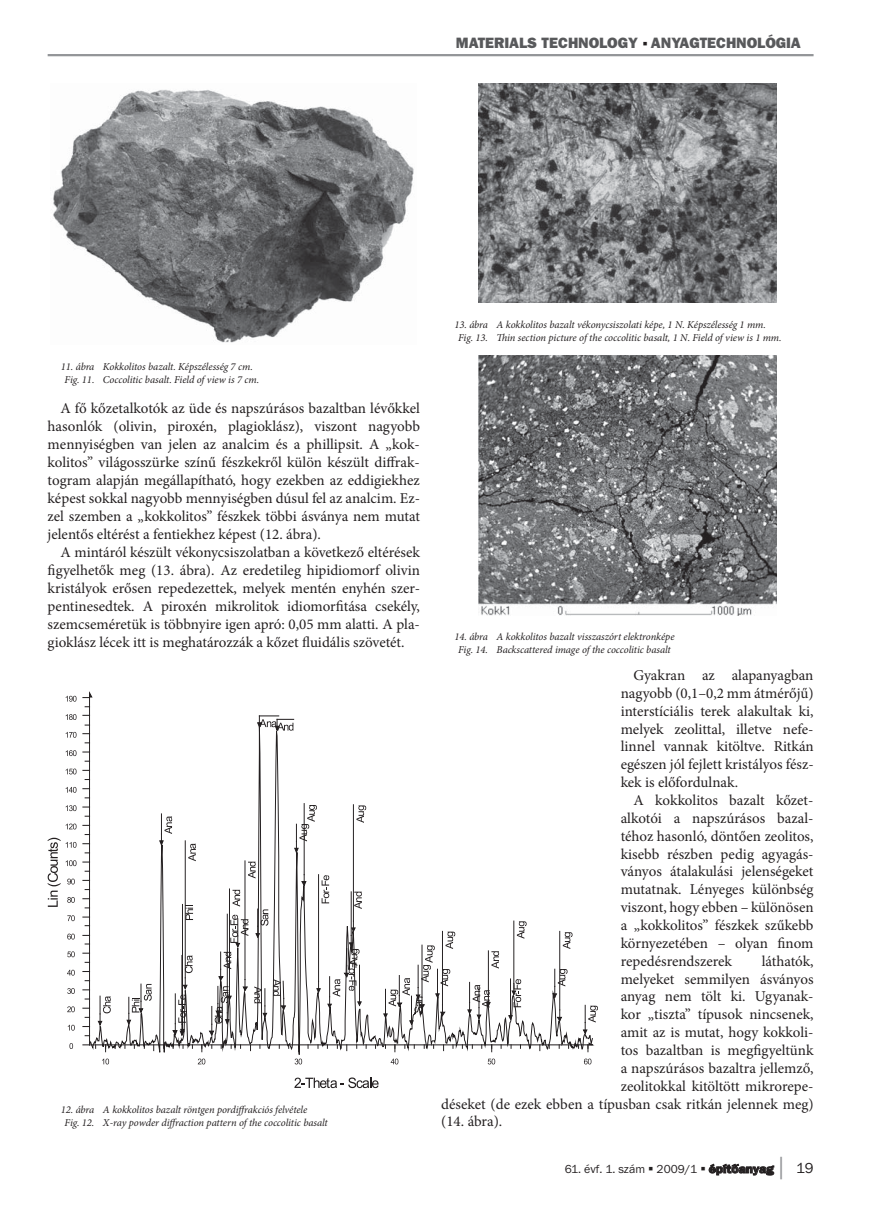
<style>
.page{position:relative;width:874px;height:1210px;background:#fff}
.page>*{position:absolute;margin:0;border:0;box-sizing:border-box;transform-origin:0 0}
.t1{font:15px/17.9px "Minion Pro";color:#231f20;text-align:justify}
.t2{font:800 15px "Frankfurt Gothic";color:#58595b}
.t3{font:12px "Franklin Gothic PFL Normal";color:#231f20}
.t4{font:italic 10.5px/12.6px "Minion Pro";letter-spacing:-.01em;color:#231f20}
.s1{font-family:"Frankfurt Gothic";font-weight:700}
.s2{font-family:"Franklin Gothic PFL Bold";font-size:22.5px;color:#939598}
.s3{font-size:15px}
</style>
<div class="page">
<hr style="left:48px;top:54px;width:765px;height:2px;background:#939598">
<img style="left:53px;top:89px;width:361px;height:254px">
<svg style="left:69px;top:1043px;width:4px;height:5px"></svg>
<svg style="left:68px;top:1024px;width:7px;height:6px"></svg>
<svg style="left:67px;top:1006px;width:8px;height:6px"></svg>
<svg style="left:67px;top:988px;width:8px;height:5px"></svg>
<svg style="left:67px;top:969px;width:8px;height:6px"></svg>
<svg style="left:67px;top:951px;width:8px;height:6px"></svg>
<svg style="left:67px;top:933px;width:8px;height:6px"></svg>
<svg style="left:67px;top:915px;width:8px;height:6px"></svg>
<svg style="left:48px;top:837px;width:28px;height:69px"></svg>
<svg style="left:66px;top:823px;width:10px;height:6px"></svg>
<svg style="left:66px;top:805px;width:10px;height:6px"></svg>
<svg style="left:66px;top:786px;width:10px;height:6px"></svg>
<svg style="left:66px;top:768px;width:10px;height:6px"></svg>
<svg style="left:66px;top:750px;width:10px;height:6px"></svg>
<svg style="left:66px;top:731px;width:10px;height:6px"></svg>
<svg style="left:66px;top:714px;width:10px;height:6px"></svg>
<svg style="left:66px;top:695px;width:10px;height:6px"></svg>
<svg style="left:294px;top:1077px;width:84px;height:10px"></svg>
<svg style="left:487px;top:1058px;width:8px;height:6px"></svg>
<svg style="left:584px;top:1058px;width:7px;height:6px"></svg>
<svg style="left:89px;top:691px;width:373px;height:374px"></svg>
<svg style="left:462px;top:921px;width:136px;height:130px"></svg>
<img style="left:478px;top:84px;width:298px;height:219px">
<img style="left:478px;top:355px;width:298px;height:260px">
<p class="t2" style="left:456px;top:37px;width:346px">MATERIALS TECHNOLOGY ANYAGTECHNOLÓGIA</p>
<p class="t4" style="left:65px;top:361px;width:196px;text-indent:-4px">11. ábra Kokkolitos bazalt. Képszélesség 7 cm.<br>Fig. 11. Coccolitic basalt. Field of view is 7 cm.</p>
<p class="t1" style="left:48px;top:400px;width:374px;text-indent:13px">A fő kőzetalkotók az üde és napszúrásos bazaltban lévőkkel hasonlók (olivin, piroxén, plagioklász), viszont nagyobb mennyi ségben van jelen az analcim és a phillipsit. A „kok&shy;kolitos” világosszürke színű fészkekről külön készült diffrak&shy;togram alapján megállapítható, hogy ezekben az eddigiekhez képest sokkal nagyobb mennyiségben dúsul fel az analcim. Ez&shy;zel szemben a „kokkolitos” fészkek többi ásványa nem mutat jelentős eltérést a fentiekhez képest (12. ábra).</p>
<p class="t1" style="left:48px;top:544px;width:374px;text-indent:13px">A mintáról készült vékonycsiszolatban a következő eltérések figyelhetők meg (13. ábra). Az eredetileg hipidiomorf olivin kristályok erősen repedezettek, melyek mentén enyhén szer&shy;pentinesedtek. A piroxén mikrolitok idiomorfitása csekély, szemcseméretük is többnyire igen apró: 0,05 mm alatti. A pla&shy;gioklász lécek itt is meghatározzák a kőzet fluidális szövetét.</p>
<p class="t4" style="left:65px;top:1104px;width:265px;text-indent:-4px">12. ábra A kokkolitos bazalt röntgen pordiffrakciós felvétele<br>Fig. 12. X-ray powder diffraction pattern of the coccolitic basalt</p>
<p class="t4" style="left:458px;top:319px;width:325px;text-indent:-4px">13. ábra A kokkolitos bazalt vékonycsiszolati képe, 1 N. Képszélesség 1 mm.<br>Fig. 13. Thin section picture of the coccolitic basalt, 1 N. Field of view is 1 mm.</p>
<p class="t4" style="left:454px;top:631px;width:222px;text-align:center">14. ábra A kokkolitos bazalt visszaszórt elektronképe<br>Fig. 14. Backscattered image of the coccolitic basalt</p>
<p class="t1" style="left:620px;top:667px;width:194px;text-indent:13px">Gyakran az alapanyagban nagyobb (0,1–0,2 mm átmérőjű) interstíciális terek alakultak ki, melyek zeolittal, illetve nefe&shy;linnel vannak kitöltve. Ritkán egészen jól fejlett kristályos fész&shy;kek is előfordulnak.</p>
<p class="t1" style="left:620px;top:792px;width:194px;text-indent:13px">A kokkolitos bazalt kőzet&shy;alkotói a napszúrásos bazal&shy;téhoz hasonló, döntően zeolitos, kisebb részben pedig agyagás&shy;ványos átalakulási jelenségeket mutatnak. Lényeges különbség viszont, hogy ebben – különösen a „kokkolitos” fészkek szűkebb környezetében – olyan finom repedésrendszerek</p>
<p class="t1" style="left:761px;top:953px;width:53px">láthatók,</p>
<p class="t1" style="left:620px;top:971px;width:194px">melyeket semmilyen ásványos</p>
<p class="t1" style="left:620px;top:988px;width:194px">anyag nem tölt ki. Ugyanak-</p>
<p class="t1" style="left:620px;top:1006px;width:194px">kor „tiszta” típusok nincsenek,</p>
<p class="t1" style="left:620px;top:1024px;width:194px">amit az is mutat, hogy kokkoli-</p>
<p class="t1" style="left:620px;top:1042px;width:194px">tos bazaltban is megfigyeltünk</p>
<p class="t1" style="left:620px;top:1060px;width:194px">a napszúrásos bazaltra jellemző,</p>
<p class="t1" style="left:620px;top:1078px;width:194px">zeolitokkal kitöltött mikrorepe-</p>
<p class="t1" style="left:441px;top:1096px;width:374px">déseket (de ezek ebben a típusban csak ritkán jelennek meg)</p>
<p class="t1" style="left:441px;top:1113px;width:63px">(14. ábra).</p>
<p class="t3" style="left:564px;top:1164px;width:250px">61. évf. 1. szám 2009/1 <span class="s1">építôanyag</span> <span class="s2">|</span> <span class="s3">19</span></p>
</div>
